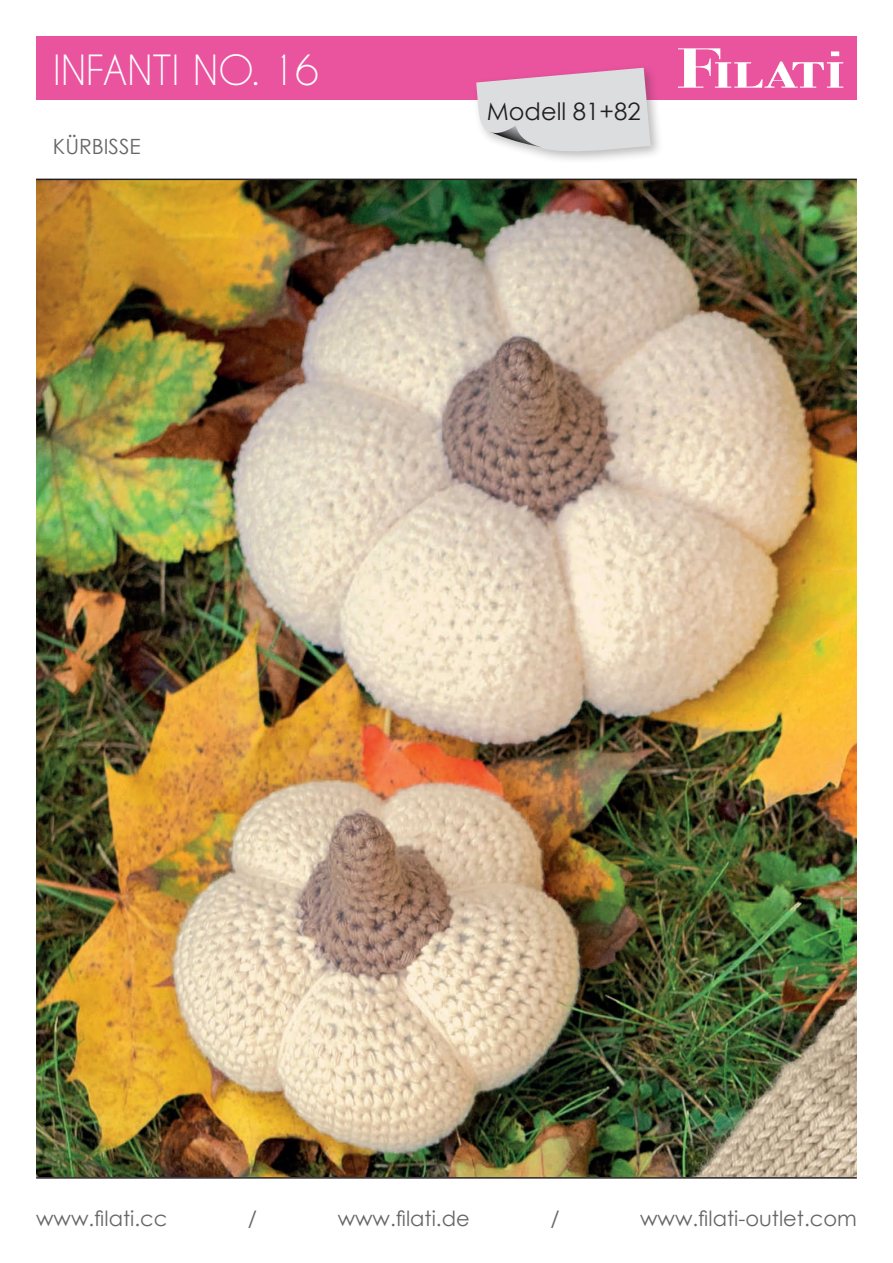
<style>
.page{position:relative;width:893px;height:1263px;background:#fff}
.page>*{position:absolute;margin:0;border:0;box-sizing:border-box;transform-origin:0 0}
.t1{font:39px "Caviar Dreams";color:#fff}
.t2{font:24px "Century Gothic";color:#231f20}
.t3{font:21px "Century Gothic";color:#67676a}
</style>
<div class="page">
<img style="left:36px;top:180px;width:821px;height:997px">
<hr style="left:36px;top:1177px;width:821px;height:1px;background:#231f20">
<hr style="left:36px;top:179px;width:821px;height:1px;background:#231f20">
<div style="left:36px;top:36px;width:821px;height:64px;background:#ea549f"></div>
<div style="left:472px;top:63px;width:192px;height:101px;background:#231f20;opacity:.3"></div>
<svg style="left:476px;top:68px;width:175px;height:89px;background:#dcd0d8"></svg>
<svg style="left:678px;top:48px;width:165px;height:40px"></svg>
<h1 class="t1" style="left:53px;top:47px;width:268px">INFANTI NO. 16</h1>
<p class="t3" style="left:53px;top:131px;width:89px">KÜRBISSE</p>
<p class="t2" style="left:487px;top:94px;width:155px">Modell 81+82</p>
<p class="t3" style="left:36px;top:1204px;width:133px">www.filati.cc</p>
<p class="t3" style="left:248px;top:1204px;width:11px">/</p>
<p class="t3" style="left:338px;top:1204px;width:134px">www.filati.de</p>
<p class="t3" style="left:550px;top:1204px;width:11px">/</p>
<p class="t3" style="left:640px;top:1204px;width:218px">www.filati-outlet.com</p>
</div>
